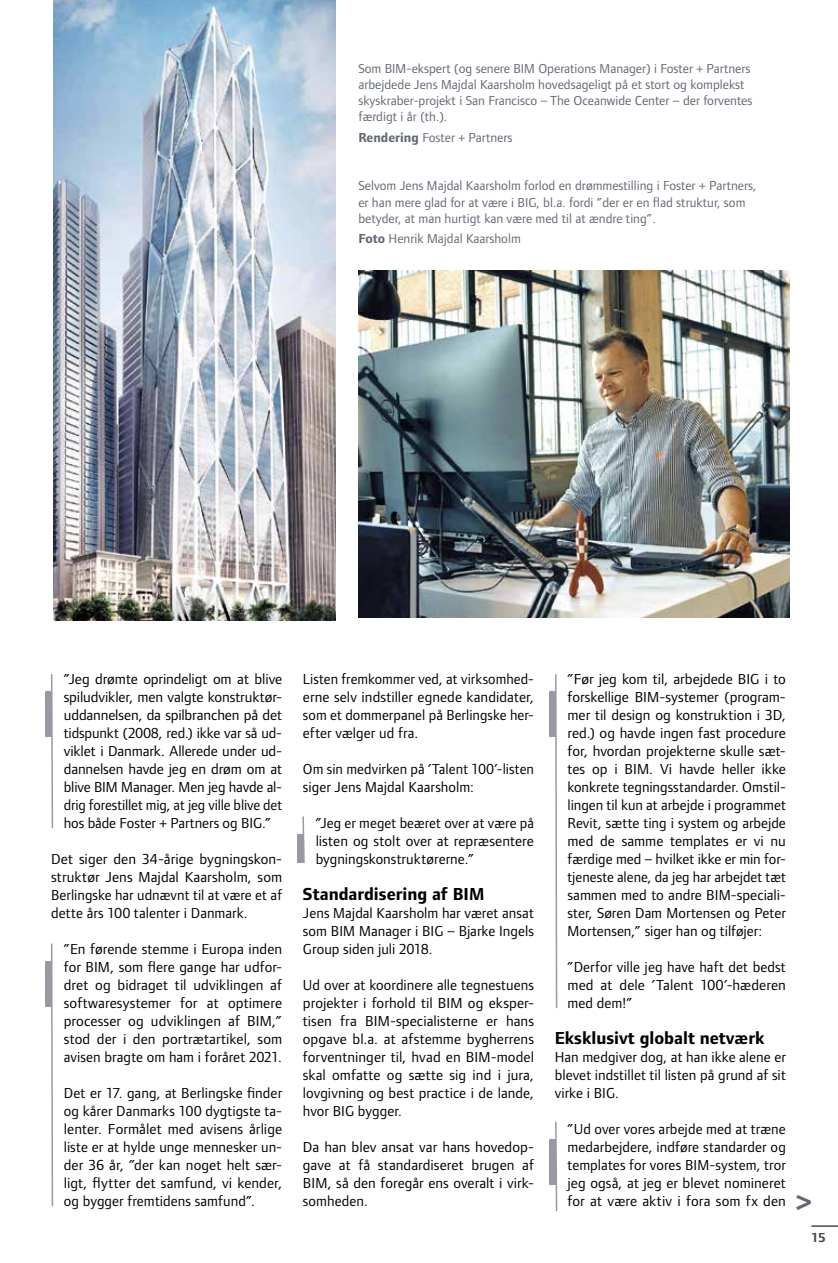
<style>
.page{position:relative;width:838px;height:1263px;background:#fff}
.page>*{position:absolute;margin:0;border:0;box-sizing:border-box;transform-origin:0 0}
.t1{font:700 30px "Foundry Form Sans";color:#616874}
.t2{font:700 18px "Foundry Form Sans";color:#000}
.t3{font:15px/18px "Foundry Form Sans";letter-spacing:.005em;color:#000;text-align:justify}
.t4{font:13.5px/16.2px "Foundry Form Sans";color:#616874}
.t5{font:700 13.5px "Foundry Form Sans";color:#484848}
.s1{font-weight:700}
</style>
<div class="page">
<img style="left:53px;top:0;width:282px;height:621px">
<img style="left:358px;top:270px;width:431px;height:348px">
<svg style="left:50px;top:674px;width:4px;height:154px"></svg>
<div style="left:45px;top:692px;width:7px;height:45px;background:#9a99a1"></div>
<svg style="left:50px;top:943px;width:4px;height:264px"></svg>
<div style="left:45px;top:961px;width:7px;height:45px;background:#9a99a1"></div>
<svg style="left:302px;top:816px;width:3px;height:47px"></svg>
<div style="left:297px;top:834px;width:6px;height:29px;background:#9a99a1"></div>
<svg style="left:554px;top:674px;width:4px;height:335px"></svg>
<div style="left:549px;top:692px;width:7px;height:45px;background:#9a99a1"></div>
<svg style="left:554px;top:1121px;width:4px;height:90px"></svg>
<div style="left:549px;top:1139px;width:7px;height:45px;background:#9a99a1"></div>
<hr style="left:811px;top:1225px;width:27px;height:2px;background:#484848">
<p class="t4" style="left:358px;top:60px;width:395px">Som BIM-ekspert (og senere BIM Operations Manager) i Foster + Partners arbejdede Jens Majdal Kaarsholm hovedsageligt på et stort og komplekst skyskraber-projekt i San Francisco – The Oceanwide Center – der forventes færdigt i år (th.).</p>
<p class="t4" style="left:358px;top:129px;width:156px"><span class="s1">Rendering</span> Foster + Partners</p>
<p class="t4" style="left:358px;top:178px;width:399px">Selvom Jens Majdal Kaarsholm forlod en drømmestilling i Foster + Partners, er han mere glad for at være i BIG, bl.a. fordi ”der er en flad struktur, som betyder, at man hurtigt kan være med til at ændre ting”.</p>
<p class="t4" style="left:358px;top:231px;width:164px"><span class="s1">Foto</span> Henrik Majdal Kaarsholm</p>
<p class="t3" style="left:64px;top:670px;width:220px">”Jeg drømte oprindeligt om at blive spiludvikler, men valgte konstruktør&shy;uddannelsen, da spilbranchen på det tidspunkt (2008, red.) ikke var så ud&shy;viklet i Danmark. Allerede under ud&shy;dannelsen havde jeg en drøm om at blive BIM Manager. Men jeg havde al&shy;drig forestillet mig, at jeg ville blive det hos både Foster + Partners og BIG.”</p>
<p class="t3" style="left:51px;top:850px;width:233px">Det siger den 34-årige bygningskon&shy;struktør Jens Majdal Kaarsholm, som Berlingske har udnævnt til at være et af dette års 100 talenter i Danmark.</p>
<p class="t3" style="left:64px;top:940px;width:220px">”En førende stemme i Europa inden for BIM, som flere gange har udfor&shy;dret og bidraget til udviklingen af softwaresystemer for at optimere processer og udviklingen af BIM,” stod der i den portrætartikel, som avisen bragte om ham i foråret 2021.</p>
<p class="t3" style="left:64px;top:1084px;width:220px">Det er 17. gang, at Berlingske finder og kårer Danmarks 100 dygtigste ta&shy;lenter. Formålet med avisens årlige liste er at hylde unge mennesker un&shy;der 36 år, ”der kan noget helt sær&shy;ligt, flytter det samfund, vi kender, og bygger fremtidens samfund”.</p>
<p class="t3" style="left:303px;top:670px;width:233px">Listen fremkommer ved, at virksomhed&shy;erne selv indstiller egnede kandidater, som et dommerpanel på Berlingske her&shy;efter vælger ud fra.</p>
<p class="t3" style="left:303px;top:760px;width:233px">Om sin medvirken på ’Talent 100’-listen siger Jens Majdal Kaarsholm:</p>
<p class="t3" style="left:316px;top:814px;width:220px">”Jeg er meget beæret over at være på listen og stolt over at repræsentere bygningskonstruktørerne.”</p>
<p class="t2" style="left:303px;top:884px;width:183px">Standardisering af BIM</p>
<p class="t3" style="left:303px;top:904px;width:232px">Jens Majdal Kaarsholm har været ansat som BIM Manager i BIG – Bjarke Ingels Group siden juli 2018.</p>
<p class="t3" style="left:303px;top:976px;width:233px">Ud over at koordinere alle tegnestuens projekter i forhold til BIM og eksper&shy;tisen fra BIM-specialisterne er hans opgave bl.a. at afstemme bygherrens forventninger til, hvad en BIM-model skal omfatte og sætte sig ind i jura, lovgivning og best practice i de lande, hvor BIG bygger.</p>
<p class="t3" style="left:303px;top:1138px;width:233px">Da han blev ansat var hans hovedop&shy;gave at få standardiseret brugen af BIM, så den foregår ens overalt i virk&shy;somheden.</p>
<p class="t3" style="left:567px;top:670px;width:220px">”Før jeg kom til, arbejdede BIG i to forskellige BIM-systemer (program&shy;mer til design og konstruktion i 3D, red.) og havde ingen fast procedure for, hvordan projekterne skulle sæt&shy;tes op i BIM. Vi havde heller ikke konkrete tegningsstandarder. Omstil&shy;lingen til kun at arbejde i programmet Revit, sætte ting i system og arbejde med de samme templates er vi nu færdige med – hvilket ikke er min for&shy;tjeneste alene, da jeg har arbejdet tæt sammen med to andre BIM-speciali&shy;ster, Søren Dam Mortensen og Peter Mortensen,” siger han og tilføjer:</p>
<p class="t3" style="left:567px;top:958px;width:220px">”Derfor ville jeg have haft det bedst med at dele ’Talent 100’-hæderen med dem!”</p>
<p class="t2" style="left:555px;top:1028px;width:211px">Eksklusivt globalt netværk</p>
<p class="t3" style="left:555px;top:1048px;width:233px">Han medgiver dog, at han ikke alene er blevet indstillet til listen på grund af sit virke i BIG.</p>
<p class="t3" style="left:567px;top:1120px;width:220px">”Ud over vores arbejde med at træne medarbejdere, indføre standarder og templates for vores BIM-system, tror jeg også, at jeg er blevet nomineret for at være aktiv i fora som fx den</p>
<h1 class="t1" style="left:796px;top:1184px;width:17px">&gt;</h1>
<p class="t5" style="left:811px;top:1230px;width:16px">15</p>
</div>
